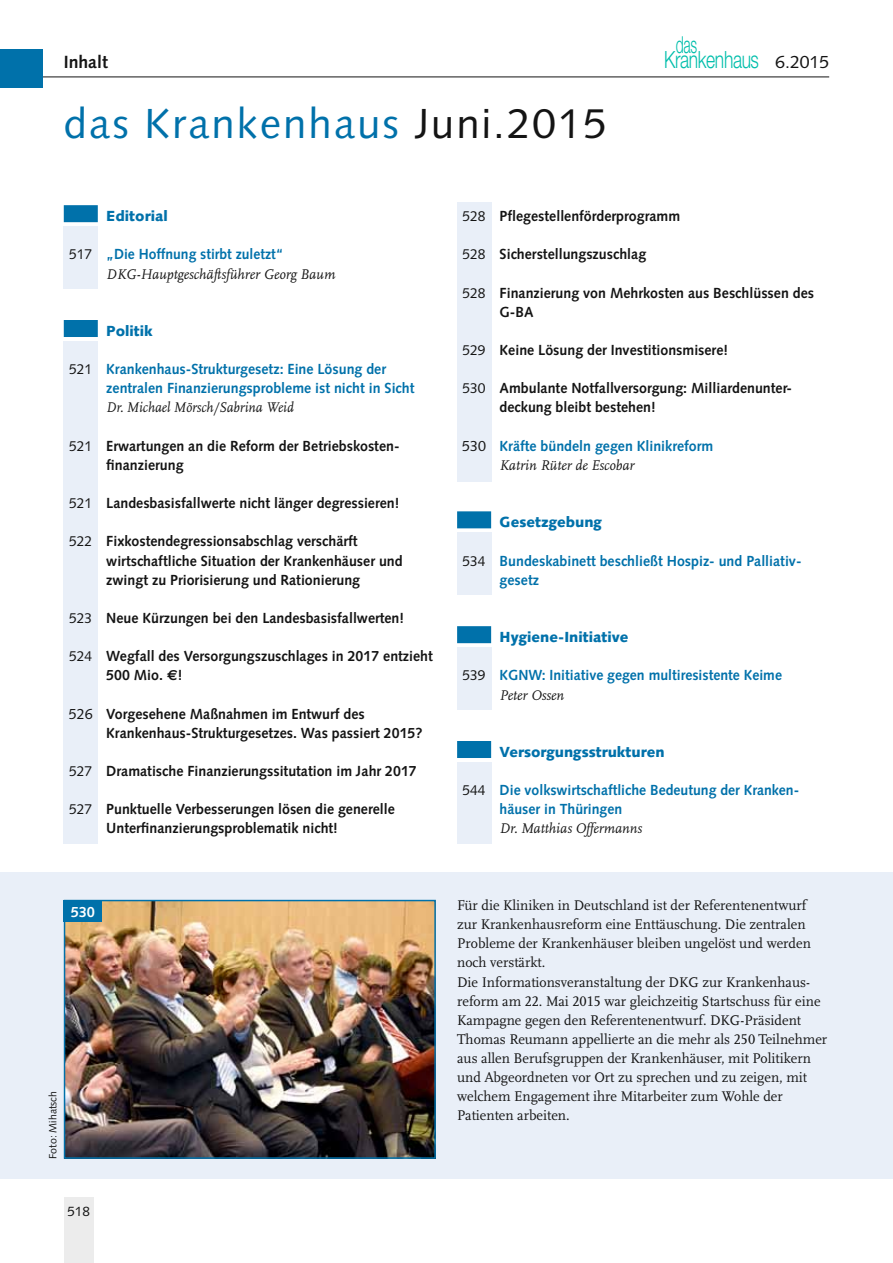
<style>
.page{position:relative;width:893px;height:1263px;background:#fff}
.page>*{position:absolute;margin:0;border:0;box-sizing:border-box;transform-origin:0 0}
.t1{font:42px "Syntax";letter-spacing:.05em;color:#0071aa}
.t2{font:300 23.7px "Helvetica Neue";letter-spacing:-.025em;color:#00beab;scale:.74 1}
.t3{font:300 23.4px "Helvetica Neue";color:#00beab;scale:.6 1}
.t4{font:700 17.7px "Syntax";color:#141414}
.t5{font:17.7px "Syntax";color:#141414}
.t6{font:700 14.7px/19.2px "Syntax";color:#141414}
.t7{font:14.7px/19.2px "Scala LF";color:#141414}
.t8{font:700 14.7px/19.2px "Syntax";color:#0071aa}
.t9{font:700 14.7px/19.2px "Syntax";color:#0071aa;scale:.96 1}
.t10{font:italic 14.7px "Scala LF";color:#141414}
.t11{font:900 14.7px "Syntax";color:#0071aa}
.t12{font:700 14.7px "Syntax";color:#0071aa;scale:.95 1}
.t13{font:italic 14.7px "Scala LF";color:#141414;scale:.93 1}
.t14{font:700 14.7px "Syntax";color:#fff}
.t15{font:13.5px "Syntax";color:#141414}
.t16{font:10.5px "Syntax";color:#141414}
.s1{color:#141414}
.s2{font-weight:400;font-size:14.25px;color:#141414}
.s3{font-weight:400;font-size:14.25px}
.s4{font-family:"Euro Sans"}
.s5{font-weight:400}
.s6{font-weight:400;color:#141414}
</style>
<div class="page">
<hr style="left:21px;top:77px;width:808px;height:1px;background:#141414">
<div style="left:0;top:49px;width:43px;height:38px;background:#0071aa"></div>
<div style="left:64px;top:1197px;width:30px;height:66px;background:#ececec"></div>
<div style="left:457px;top:762px;width:34px;height:82px;background:#e9eff8"></div>
<div style="left:457px;top:647px;width:34px;height:63px;background:#e9eff8"></div>
<div style="left:457px;top:533px;width:34px;height:62px;background:#e9eff8"></div>
<div style="left:457px;top:202px;width:34px;height:279px;background:#e9eff8"></div>
<div style="left:64px;top:341px;width:34px;height:503px;background:#e9eff8"></div>
<div style="left:64px;top:226px;width:34px;height:63px;background:#e9eff8"></div>
<div style="left:457px;top:511px;width:34px;height:17px;background:#0071aa"></div>
<div style="left:457px;top:626px;width:34px;height:17px;background:#0071aa"></div>
<div style="left:457px;top:741px;width:34px;height:17px;background:#0071aa"></div>
<div style="left:64px;top:205px;width:34px;height:17px;background:#0071aa"></div>
<div style="left:64px;top:320px;width:34px;height:17px;background:#0071aa"></div>
<div style="left:0;top:872px;width:893px;height:306px;background:#e9eff8"></div>
<img style="left:67px;top:903px;width:366px;height:253px">
<div style="left:64px;top:900px;width:372px;height:259px;border:2px solid #0071aa"></div>
<div style="left:64px;top:900px;width:38px;height:22px;background:#0071aa"></div>
<h3 class="t3" style="left:676px;top:30px;width:37px">das</h3>
<h2 class="t2" style="left:664px;top:45px;width:130px">Krankenhaus</h2>
<p class="t4" style="left:64px;top:52px;width:46px">Inhalt</p>
<p class="t5" style="left:775px;top:51px;width:55px">6.2015</p>
<h1 class="t1" style="left:64px;top:98px;width:544px">das Krankenhaus <span class="s1">Juni.2015</span></h1>
<p class="t11" style="left:106px;top:207px;width:63px">Editorial</p>
<p class="t12" style="left:69px;top:246px;width:227px"><span class="s2">517</span> „Die Hoffnung stirbt zuletzt“</p>
<p class="t10" style="left:106px;top:265px;width:231px">DKG-Hauptgeschäftsführer Georg Baum</p>
<p class="t11" style="left:106px;top:322px;width:48px">Politik</p>
<p class="t8" style="left:106px;top:360px;width:310px;text-indent:-37px"><span class="s2">521</span> Krankenhaus-Strukturgesetz: Eine Lösung der zentralen Finanzierungsprobleme ist nicht in Sicht</p>
<p class="t13" style="left:106px;top:399px;width:203px">Dr. Michael Mörsch/Sabrina Weid</p>
<p class="t6" style="left:106px;top:436px;width:293px;text-indent:-37px"><span class="s3">521</span> Erwartungen an die Reform der Betriebskosten&shy;finanzierung</p>
<p class="t6" style="left:69px;top:494px;width:332px"><span class="s3">521</span> Landesbasisfallwerte nicht länger degressieren!</p>
<p class="t6" style="left:106px;top:532px;width:298px;text-indent:-37px"><span class="s3">522</span> Fixkostendegressionsabschlag verschärft wirtschaftliche Situation der Krankenhäuser und zwingt zu Priorisierung und Rationierung</p>
<p class="t6" style="left:69px;top:608px;width:336px"><span class="s3">523</span> Neue Kürzungen bei den Landesbasisfallwerten!</p>
<p class="t6" style="left:106px;top:647px;width:328px;text-indent:-37px"><span class="s3">524</span> Wegfall des Versorgungszuschlages in 2017 entzieht<br>500 Mio. <span class="s4">E</span>!</p>
<p class="t6" style="left:106px;top:704px;width:318px;text-indent:-37px"><span class="s5">526</span> Vorgesehene Maßnahmen im Entwurf des<br>Krankenhaus-Strukturgesetzes. Was passiert 2015?</p>
<p class="t6" style="left:69px;top:761px;width:349px"><span class="s3">527</span> Dramatische Finanzierungssitutation im Jahr 2017</p>
<p class="t6" style="left:106px;top:800px;width:290px;text-indent:-37px"><span class="s3">527</span> Punktuelle Verbesserungen lösen die generelle<br>Unterfinanzierungsproblematik nicht!</p>
<p class="t6" style="left:463px;top:207px;width:219px"><span class="s3">528</span> Pflegestellenförderprogramm</p>
<p class="t6" style="left:463px;top:245px;width:185px"><span class="s3">528</span> Sicherstellungszuschlag</p>
<p class="t6" style="left:500px;top:283px;width:316px;text-indent:-37px"><span class="s3">528</span> Finanzierung von Mehrkosten aus Beschlüssen des<br>G-BA</p>
<p class="t6" style="left:463px;top:340px;width:267px"><span class="s3">529</span> Keine Lösung der Investitionsmisere!</p>
<p class="t6" style="left:500px;top:379px;width:292px;text-indent:-37px"><span class="s3">530</span> Ambulante Notfallversorgung: Milliardenunter&shy;deckung bleibt bestehen!</p>
<p class="t8" style="left:462px;top:436px;width:252px"><span class="s6">530</span> Kräfte bündeln gegen Klinikreform</p>
<p class="t10" style="left:500px;top:456px;width:136px">Katrin Rüter de Escobar</p>
<p class="t11" style="left:500px;top:513px;width:104px">Gesetzgebung</p>
<p class="t8" style="left:500px;top:551px;width:302px;text-indent:-37px"><span class="s2">534</span> Bundeskabinett beschließt Hospiz- und Palliativ&shy;gesetz</p>
<p class="t11" style="left:500px;top:628px;width:130px">Hygiene-Initiative</p>
<p class="t9" style="left:463px;top:666px;width:334px"><span class="s2">539</span> KGNW: Initiative gegen multiresistente Keime</p>
<p class="t10" style="left:500px;top:686px;width:66px">Peter Ossen</p>
<p class="t11" style="left:500px;top:743px;width:166px">Versorgungsstrukturen</p>
<p class="t9" style="left:500px;top:781px;width:312px;text-indent:-37px"><span class="s2">544</span> Die volkswirtschaftliche Bedeutung der Kranken&shy;häuser in Thüringen</p>
<p class="t10" style="left:500px;top:820px;width:144px">Dr. Matthias Offermanns</p>
<p class="t14" style="left:71px;top:903px;width:26px">530</p>
<p class="t16" style="left:47px;top:1159px;width:69px;rotate:-90deg">Foto: Mihatsch</p>
<p class="t15" style="left:67px;top:1203px;width:24px">518</p>
<p class="t7" style="left:457px;top:896px;width:372px">Für die Kliniken in Deutschland ist der Referentenentwurf zur Krankenhausreform eine Enttäuschung. Die zentralen Probleme der Krankenhäuser bleiben ungelöst und werden noch verstärkt.<br>Die Informationsveranstaltung der DKG zur Krankenhaus&shy;reform am 22. Mai 2015 war gleichzeitig Startschuss für eine Kampagne gegen den Referentenentwurf. DKG-Präsident Thomas Reumann appellierte an die mehr als 250 Teilnehmer aus allen Berufsgruppen der Krankenhäuser, mit Politikern und Abgeordneten vor Ort zu sprechen und zu zeigen, mit welchem Engagement ihre Mitarbeiter zum Wohle der Patienten arbeiten.</p>
</div>
